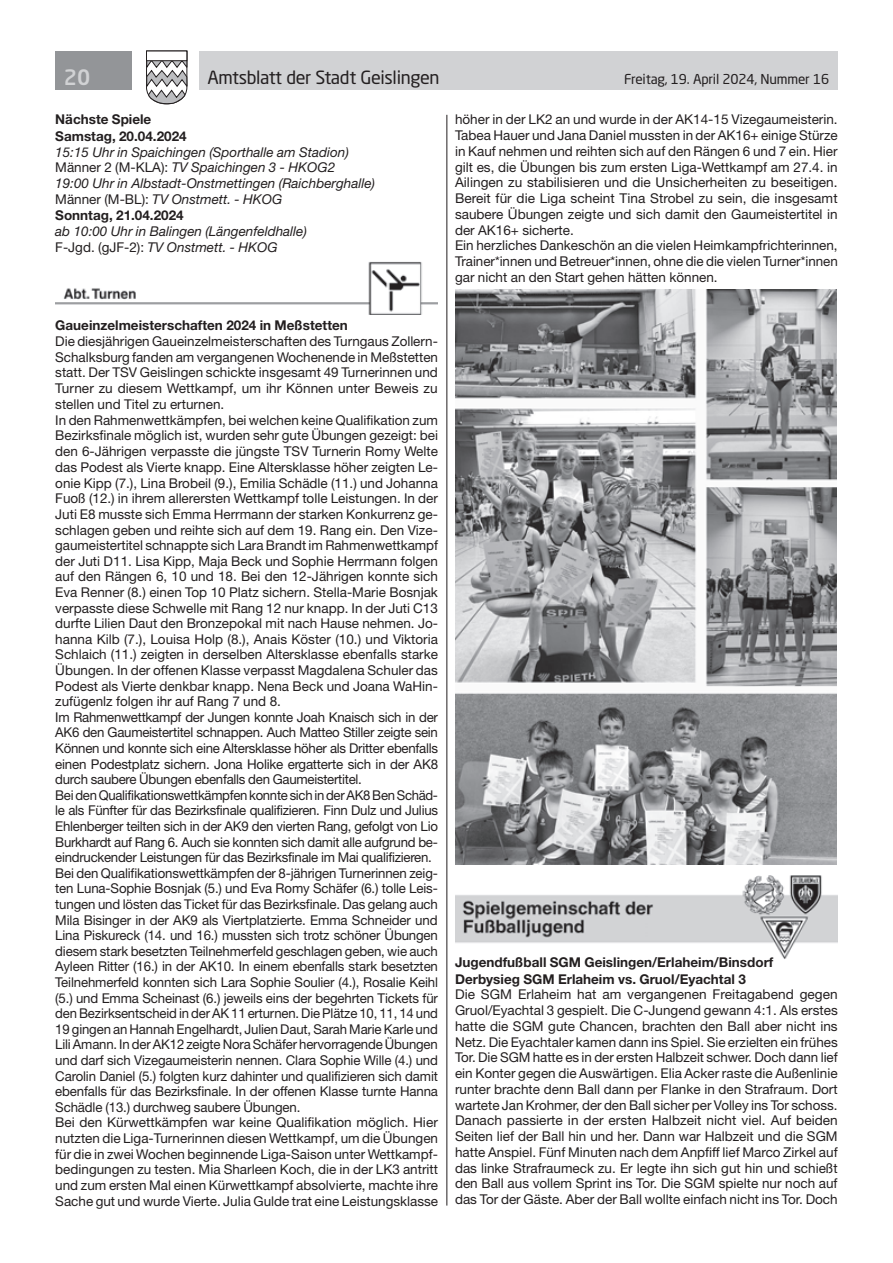
<style>
.page{position:relative;width:893px;height:1263px;background:#fff}
.page>*{position:absolute;margin:0;border:0;box-sizing:border-box;transform-origin:0 0}
.t1{font:500 21px "Neo Sans Std";color:#d1d2d4}
.t2{font:18px "Neo Sans Std";letter-spacing:-.02em;color:#231f20}
.t3{font:13.5px/15.6px "Helvetica Neue LT Std";color:#231f20}
.t4{font:italic 13.5px/15.9px "Helvetica Neue LT Std";color:#231f20}
.t5{font:700 13.5px/16.5px "Helvetica Neue LT Std";color:#231f20}
.t6{font:13.5px "Neo Sans Std";letter-spacing:-.015em;color:#231f20}
.s1{font-style:normal}
.s2{font-weight:700;font-style:normal}
</style>
<div class="page">
<div style="left:199px;top:51px;width:639px;height:38px;background:#d1d2d4"></div>
<div style="left:55px;top:51px;width:77px;height:38px;background:#939598"></div>
<svg style="left:146px;top:50px;width:42px;height:55px"></svg>
<div style="left:146px;top:51px;width:41px;height:10px;background:#fff;border:1px solid #231f20"></div>
<hr style="left:446px;top:115px;width:1px;height:1090px;background:#231f20">
<img style="left:55px;top:262px;width:383px;height:52px">
<img style="left:456px;top:289px;width:381px;height:576px">
<img style="left:455px;top:875px;width:383px;height:84px">
<h1 class="t1" style="left:64px;top:64px;width:28px">20</h1>
<h2 class="t2" style="left:207px;top:66px;width:234px">Amtsblatt der Stadt Geislingen</h2>
<p class="t6" style="left:624px;top:71px;width:207px">Freitag, 19. April 2024, Nummer 16</p>
<p class="t5" style="left:55px;top:111px;width:133px">Nächste Spiele<br>Samstag, 20.04.2024</p>
<p class="t4" style="left:55px;top:144px;width:321px">15:15 Uhr in Spaichingen (Sporthalle am Stadion)<br><span class="s1">Männer 2 (M-KLA):</span> TV Spaichingen 3 - HKOG2<br>19:00 Uhr in Albstadt-Onstmettingen (Raichberghalle)<br><span class="s1">Männer (M-BL):</span> TV Onstmett. - HKOG<br><span class="s2">Sonntag, 21.04.2024</span></p>
<p class="t4" style="left:55px;top:223px;width:253px">ab 10:00 Uhr in Balingen (Längenfeldhalle)<br><span class="s1">F-Jgd. (gJF-2):</span> TV Onstmett. - HKOG</p>
<p class="t3" style="left:455px;top:112px;width:384px">höher in der LK2 an und wurde in der AK14-15 Vizegaumeisterin.<br>Tabea Hauer und Jana Daniel mussten in der AK16+ einige Stürze in Kauf nehmen und reihten sich auf den Rängen 6 und 7 ein. Hier gilt es, die Übungen bis zum ersten Liga-Wettkampf am 27.4. in Ailingen zu stabilisieren und die Unsicherheiten zu beseitigen.<br>Bereit für die Liga scheint Tina Strobel zu sein, die insgesamt saubere Übungen zeigte und sich damit den Gaumeistertitel in der AK16+ sicherte.<br>Ein herzliches Dankeschön an die vielen Heimkampfrichterinnen, Trainer*innen und Betreuer*innen, ohne die die vielen Turner*innen gar nicht an den Start gehen hätten können.</p>
<p class="t5" style="left:55px;top:317px;width:294px">Gaueinzelmeisterschaften 2024 in Meßstetten</p>
<p class="t3" style="left:55px;top:333px;width:384px">Die diesjährigen Gaueinzelmeisterschaften des Turngaus Zollern-Schalksburg fanden am vergangenen Wochenende in Meßstetten statt. Der TSV Geislingen schickte insgesamt 49 Turnerinnen und Turner zu diesem Wettkampf, um ihr Können unter Beweis zu stellen und Titel zu erturnen.<br>In den Rahmenwettkämpfen, bei welchen keine Qualifikation zum Bezirksfinale möglich ist, wurden sehr gute Übungen gezeigt: bei den 6-Jährigen verpasste die jüngste TSV Turnerin Romy Welte das Podest als Vierte knapp. Eine Altersklasse höher zeigten Le&shy;onie Kipp (7.), Lina Brobeil (9.), Emilia Schädle (11.) und Johanna Fuoß (12.) in ihrem allerersten Wettkampf tolle Leistungen. In der Juti E8 musste sich Emma Herrmann der starken Konkurrenz ge&shy;schlagen geben und reihte sich auf dem 19. Rang ein. Den Vize&shy;gaumeistertitel schnappte sich Lara Brandt im Rahmenwettkampf der Juti D11. Lisa Kipp, Maja Beck und Sophie Herrmann folgen auf den Rängen 6, 10 und 18. Bei den 12-Jährigen konnte sich Eva Renner (8.) einen Top 10 Platz sichern. Stella-Marie Bosnjak verpasste diese Schwelle mit Rang 12 nur knapp. In der Juti C13 durfte Lilien Daut den Bronzepokal mit nach Hause nehmen. Jo&shy;hanna Kilb (7.), Louisa Holp (8.), Anais Köster (10.) und Viktoria Schlaich (11.) zeigten in derselben Altersklasse ebenfalls starke Übungen. In der offenen Klasse verpasst Magdalena Schuler das Podest als Vierte denkbar knapp. Nena Beck und Joana WaHin&shy;zufügenlz folgen ihr auf Rang 7 und 8.<br>Im Rahmenwettkampf der Jungen konnte Joah Knaisch sich in der AK6 den Gaumeistertitel schnappen. Auch Matteo Stiller zeigte sein Können und konnte sich eine Altersklasse höher als Dritter ebenfalls einen Podestplatz sichern. Jona Holike ergatterte sich in der AK8 durch saubere Übungen ebenfalls den Gaumeistertitel.<br>Bei den Qualifikationswettkämpfen konnte sich in der AK8 Ben Schäd&shy;le als Fünfter für das Bezirksfinale qualifizieren. Finn Dulz und Julius Ehlenberger teilten sich in der AK9 den vierten Rang, gefolgt von Lio Burkhardt auf Rang 6. Auch sie konnten sich damit alle aufgrund be&shy;eindruckender Leistungen für das Bezirksfinale im Mai qualifizieren.<br>Bei den Qualifikationswettkämpfen der 8-jährigen Turnerinnen zeig&shy;ten Luna-Sophie Bosnjak (5.) und Eva Romy Schäfer (6.) tolle Leis&shy;tungen und lösten das Ticket für das Bezirksfinale. Das gelang auch Mila Bisinger in der AK9 als Viertplatzierte. Emma Schneider und Lina Piskureck (14. und 16.) mussten sich trotz schöner Übungen diesem stark besetzten Teilnehmerfeld geschlagen geben, wie auch Ayleen Ritter (16.) in der AK10. In einem ebenfalls stark besetzten Teilnehmerfeld konnten sich Lara Sophie Soulier (4.), Rosalie Keihl (5.) und Emma Scheinast (6.) jeweils eins der begehrten Tickets für den Bezirksentscheid in der AK 11 erturnen. Die Plätze 10, 11, 14 und 19 gingen an Hannah Engelhardt, Julien Daut, Sarah Marie Karle und Lili Amann. In der AK12 zeigte Nora Schäfer hervorragende Übungen und darf sich Vizegaumeisterin nennen. Clara Sophie Wille (4.) und Carolin Daniel (5.) folgten kurz dahinter und qualifizieren sich damit ebenfalls für das Bezirksfinale. In der offenen Klasse turnte Hanna Schädle (13.) durchweg saubere Übungen.<br>Bei den Kürwettkämpfen war keine Qualifikation möglich. Hier nutzten die Liga-Turnerinnen diesen Wettkampf, um die Übungen für die in zwei Wochen beginnende Liga-Saison unter Wettkampf&shy;bedingungen zu testen. Mia Sharleen Koch, die in der LK3 antritt und zum ersten Mal einen Kürwettkampf absolvierte, machte ihre Sache gut und wurde Vierte. Julia Gulde trat eine Leistungsklasse</p>
<p class="t5" style="left:455px;top:954px;width:320px">Jugendfußball SGM Geislingen/Erlaheim/Binsdorf<br>Derbysieg SGM Erlaheim vs. Gruol/Eyachtal 3</p>
<p class="t3" style="left:455px;top:986px;width:384px;text-align:justify">Die SGM Erlaheim hat am vergangenen Freitagabend gegen Gruol/Eyachtal 3 gespielt. Die C-Jungend gewann 4:1. Als erstes hatte die SGM gute Chancen, brachten den Ball aber nicht ins Netz. Die Eyachtaler kamen dann ins Spiel. Sie erzielten ein frühes Tor. Die SGM hatte es in der ersten Halbzeit schwer. Doch dann lief ein Konter gegen die Auswärtigen. Elia Acker raste die Außenlinie runter brachte denn Ball dann per Flanke in den Strafraum. Dort wartete Jan Krohmer, der den Ball sicher per Volley ins Tor schoss.<br>Danach passierte in der ersten Halbzeit nicht viel. Auf beiden Seiten lief der Ball hin und her. Dann war Halbzeit und die SGM hatte Anspiel. Fünf Minuten nach dem Anpfiff lief Marco Zirkel auf das linke Strafraumeck zu. Er legte ihn sich gut hin und schießt den Ball aus vollem Sprint ins Tor. Die SGM spielte nur noch auf das Tor der Gäste. Aber der Ball wollte einfach nicht ins Tor. Doch</p>
</div>
